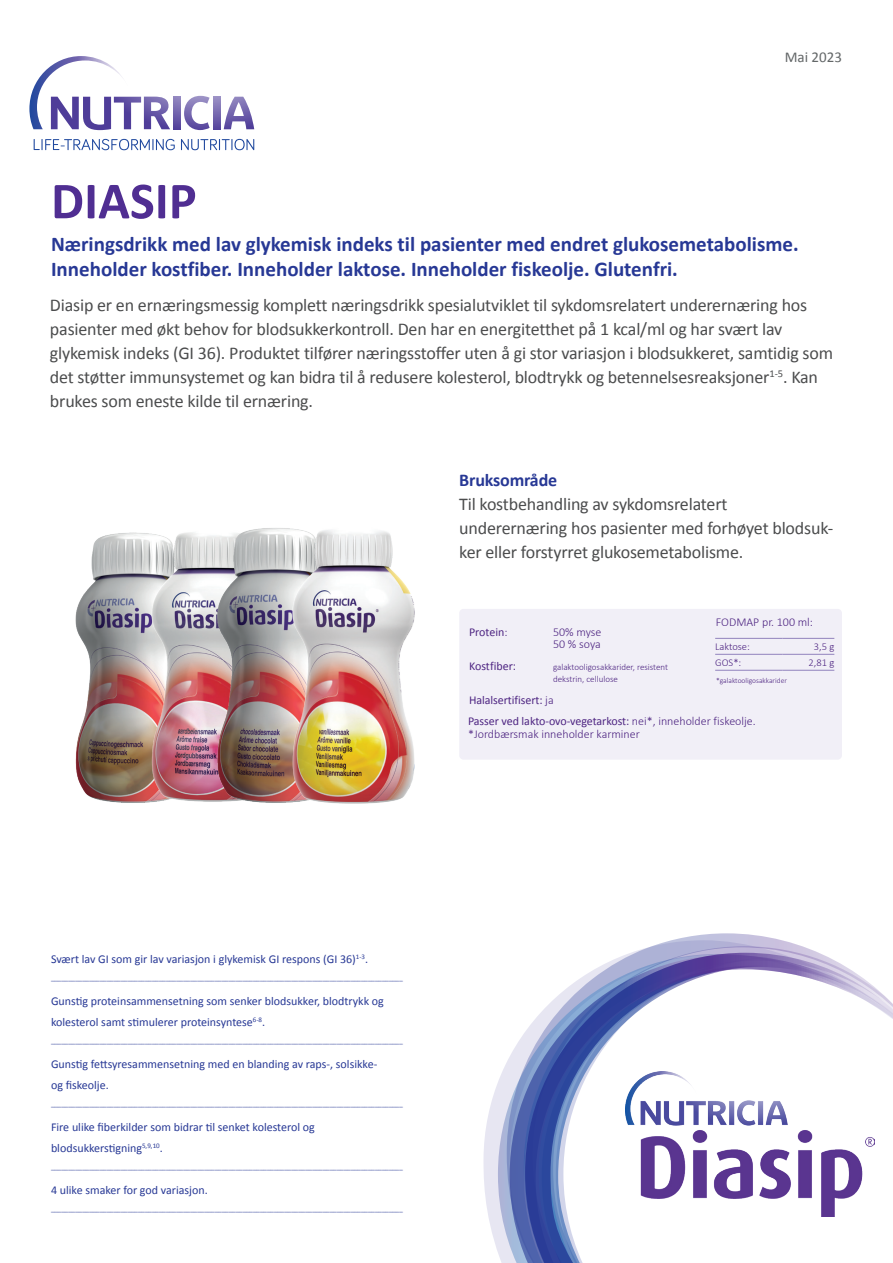
<style>
.page{position:relative;width:893px;height:1263px;background:#fff}
.page>*{position:absolute;margin:0;border:0;box-sizing:border-box;transform-origin:0 0}
.t1{font:700 52.5px "Calibri";color:#502e92}
.t2{font:700 21px/25.5px "Calibri";color:#273895}
.t3{font:18px/24px "Calibri";letter-spacing:-.01em;color:#4b4c4d}
.t4{font:700 18px "Calibri";letter-spacing:-.01em;color:#273895}
.t5{font:15px "Calibri";color:#636768}
.t6{font:12px/21px "Calibri";color:#273895}
.t7{font:12px/21.3px "Calibri";letter-spacing:-.005em;color:#4e2582}
.t8{font:300 12px/12.8px "Calibri";color:#4e2582}
.t9{font:300 10.5px "Calibri";color:#4e2582}
.t10{font:300 9px/12.8px "Calibri";color:#4e2582}
.t11{font:300 7.5px "Calibri";color:#4e2582}
.t12{font:7.05px "Calibri";color:#273895}
.s1{font-weight:300}
</style>
<div class="page">
<svg style="left:483px;top:1083px;width:15px;height:169px;fill:#e7e6f2"></svg>
<svg style="left:498px;top:1062px;width:9px;height:201px;background:#cfd2e7"></svg>
<svg style="left:507px;top:933px;width:312px;height:330px"></svg>
<svg style="left:525px;top:953px;width:368px;height:310px"></svg>
<svg style="left:539px;top:971px;width:177px;height:292px"></svg>
<div style="left:459px;top:609px;width:383px;height:151px;background:#f1eff7;border-radius:4px"></div>
<hr style="left:715px;top:654px;width:68px;height:1px;background:#9183bd">
<hr style="left:783px;top:654px;width:51px;height:1px;background:#9183bd">
<hr style="left:715px;top:670px;width:68px;height:1px;background:#9183bd">
<hr style="left:715px;top:638px;width:68px;height:1px;background:#9183bd">
<hr style="left:783px;top:638px;width:51px;height:1px;background:#9183bd">
<hr style="left:783px;top:670px;width:51px;height:1px;background:#9183bd">
<img style="left:75px;top:532px;width:59px;height:271px">
<img style="left:134px;top:532px;width:72px;height:271px">
<img style="left:206px;top:528px;width:72px;height:275px">
<img style="left:278px;top:528px;width:137px;height:276px">
<img style="left:625px;top:1071px;width:249px;height:146px">
<svg style="left:213px;top:97px;width:7px;height:32px"></svg>
<svg style="left:224px;top:97px;width:30px;height:32px"></svg>
<svg style="left:184px;top:96px;width:26px;height:34px"></svg>
<svg style="left:173px;top:97px;width:7px;height:32px"></svg>
<svg style="left:34px;top:139px;width:141px;height:11px"></svg>
<svg style="left:181px;top:139px;width:73px;height:11px"></svg>
<svg style="left:29px;top:56px;width:141px;height:74px"></svg>
<h1 class="t1" style="left:51px;top:164px;width:147px">DIASIP</h1>
<p class="t5" style="left:785px;top:47px;width:59px">Mai 2023</p>
<p class="t2" style="left:51px;top:230px;width:749px">Næringsdrikk med lav glykemisk indeks til pasienter med endret glukosemetabolisme.<br>Inneholder kostfiber. Inneholder laktose. Inneholder fiskeolje. Glutenfri.</p>
<p class="t3" style="left:50px;top:292px;width:785px">Diasip er en ernæringsmessig komplett næringsdrikk spesialutviklet til sykdomsrelatert underernæring hos pasienter med økt behov for blodsukkerkontroll. Den har en energitetthet på 1 kcal/ml og har svært lav glykemisk indeks (GI 36). Produktet tilfører næringsstoffer uten å gi stor variasjon i blodsukkeret, samtidig som det støtter immunsystemet og kan bidra til å redusere kolesterol, blodtrykk og betennelsesreaksjoner<sup>1-5</sup>. Kan brukes som eneste kilde til ernæring.</p>
<p class="t4" style="left:459px;top:468px;width:99px">Bruksområde</p>
<p class="t3" style="left:459px;top:492px;width:375px">Til kostbehandling av sykdomsrelatert underernæring hos pasienter med forhøyet blodsuk&shy;ker eller forstyrret glukosemetabolisme.</p>
<p class="t8" style="left:716px;top:615px;width:99px">FODMAP pr. 100 ml:</p>
<p class="t7" style="left:469px;top:621px;width:40px">Protein<span class="s1">:</span></p>
<p class="t8" style="left:553px;top:625px;width:50px">50% myse<br>50 % soya</p>
<p class="t7" style="left:469px;top:655px;width:49px">Kostfiber:</p>
<p class="t10" style="left:553px;top:660px;width:117px">galaktooligosakkarider, resistent dekstrin, cellulose</p>
<p class="t7" style="left:468px;top:689px;width:289px">Halalsertifisert: <span class="s1">ja<br></span>Passer ved lakto-ovo-vegetarkost: <span class="s1">nei*, inneholder fiskeolje.</span></p>
<p class="t8" style="left:468px;top:727px;width:173px">*Jordbærsmak inneholder karminer</p>
<p class="t9" style="left:715px;top:640px;width:36px">Laktose:</p>
<p class="t9" style="left:814px;top:640px;width:22px">3,5 g</p>
<p class="t9" style="left:715px;top:656px;width:28px">GOS*:</p>
<p class="t9" style="left:808px;top:656px;width:27px">2,81 g</p>
<p class="t11" style="left:716px;top:676px;width:72px">*galaktooligosakkarider</p>
<p class="t6" style="left:51px;top:948px;width:319px">Svært lav GI som gir lav variasjon i glykemisk GI respons (GI 36)<sup>1-3</sup>.</p>
<p class="t12" style="left:51px;top:972px;width:353px">_____________________________________________________________________________________________________</p>
<p class="t6" style="left:51px;top:990px;width:334px">Gunstig proteinsammensetning som senker blodsukker, blodtrykk og kolesterol samt stimulerer proteinsyntese<sup>6-8</sup>.</p>
<p class="t12" style="left:51px;top:1035px;width:353px">_____________________________________________________________________________________________________</p>
<p class="t6" style="left:51px;top:1053px;width:328px">Gunstig fettsyresammensetning med en blanding av raps-, solsikke&shy;og fiskeolje.</p>
<p class="t12" style="left:51px;top:1098px;width:353px">_____________________________________________________________________________________________________</p>
<p class="t6" style="left:51px;top:1116px;width:265px">Fire ulike fiberkilder som bidrar til senket kolesterol og blodsukkerstigning<sup>5,9,10</sup>.</p>
<p class="t12" style="left:51px;top:1161px;width:353px">_____________________________________________________________________________________________________</p>
<p class="t6" style="left:51px;top:1179px;width:158px">4 ulike smaker for god variasjon.</p>
<p class="t12" style="left:51px;top:1203px;width:353px">_____________________________________________________________________________________________________</p>
</div>
